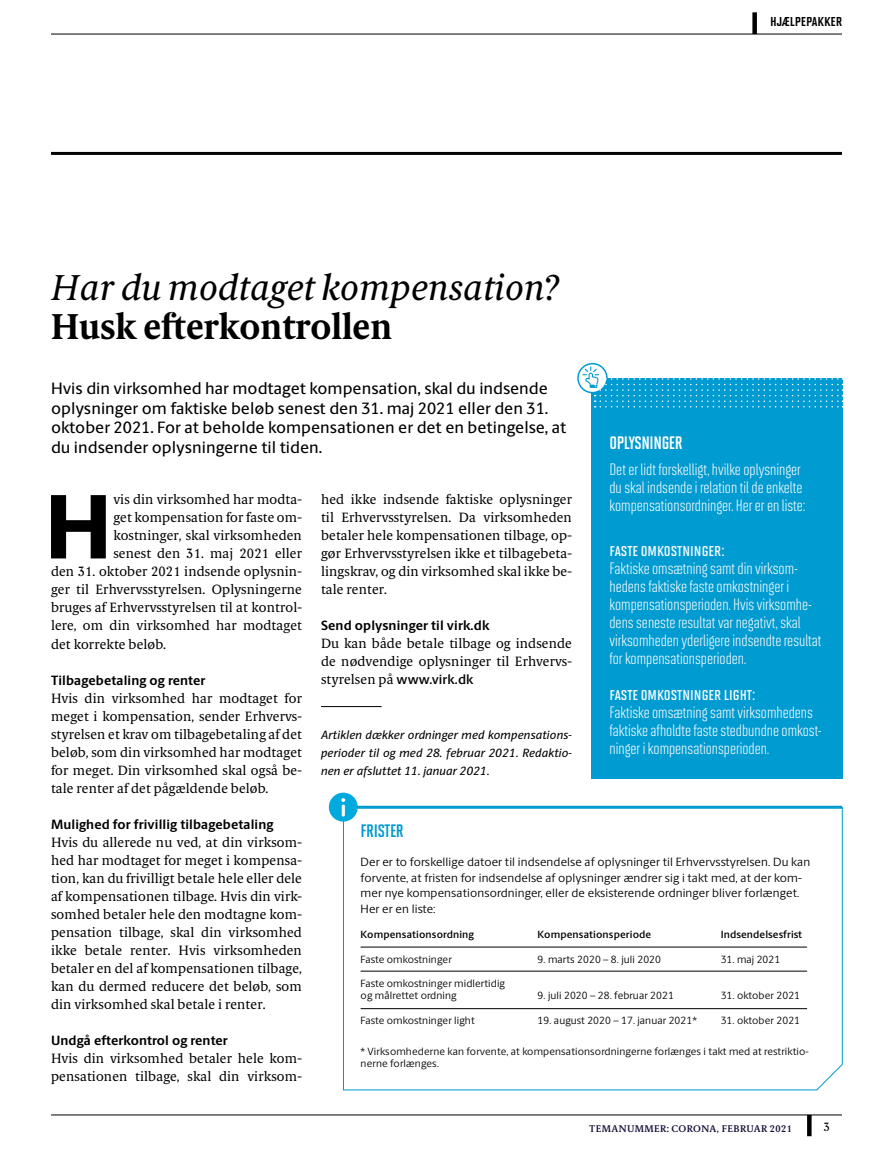
<style>
.page{position:relative;width:893px;height:1149px;background:#fff}
.page>*{position:absolute;margin:0;border:0;box-sizing:border-box;transform-origin:0 0}
.t1{font:800 91.8px "Berling Sans";color:#000}
.t2{font:italic 36px "Berling Serif Text";color:#000}
.t3{font:700 36px "Berling Serif Text";color:#000}
.t4{font:18px "Solano Gothic MVB Bd Cap";letter-spacing:-.02em;color:#fff}
.t5{font:18px "Solano Gothic MVB Bd Cap";letter-spacing:-.02em;color:#009bd0}
.t6{font:16.5px/18px "Solano Gothic MVB";color:#fff}
.t7{font:500 16.5px/19.5px "Berling Sans";color:#000}
.t8{font:16.5px "Solano Gothic MVB Sb SC";color:#fff}
.t9{font:15px "Solano Gothic MVB Bd SC";color:#000}
.t10{font:13.5px/18px "Berling Serif Text";letter-spacing:.01em;color:#000;text-align:justify}
.t11{font:700 13.5px "Berling Sans";letter-spacing:.01em;color:#000}
.t12{font:12px/15.8px "Berling Sans";letter-spacing:.01em;color:#000}
.t13{font:italic 500 12px/18px "Berling Sans";letter-spacing:.01em;color:#000;text-align:justify}
.t14{font:12px "Berling Serif Text";color:#000}
.t15{font:10.5px/12px "Berling Sans";letter-spacing:.01em;color:#000}
.t16{font:600 10.5px "Berling Sans";letter-spacing:.01em;color:#000}
.t17{font:600 9.75px "Berling Serif Text";letter-spacing:.04em;color:#131139}
.s1{font-family:"Berling Sans";font-weight:600}
</style>
<div class="page">
<hr style="left:51px;top:1114px;width:791px;height:1px;background:#000">
<hr style="left:51px;top:152px;width:791px;height:3px;background:#000">
<div style="left:807px;top:1114px;width:5px;height:21px;background:#000"></div>
<div style="left:752px;top:12px;width:5px;height:22px;background:#000"></div>
<hr style="left:51px;top:34px;width:791px;height:1px;background:#000">
<div style="left:591px;top:378px;width:251px;height:400px;background:#009bd0"></div>
<svg style="left:577px;top:363px;width:266px;height:44px"></svg>
<svg style="left:343px;top:806px;width:500px;height:283px"></svg>
<hr style="left:343px;top:805px;width:499px;height:3px;background:#009bd0">
<div style="left:329px;top:792px;width:29px;height:29px;background:#00aadf;border-radius:50%"></div>
<svg style="left:341px;top:798px;width:4px;height:18px"></svg>
<hr style="left:321px;top:706px;width:61px;height:1px;background:#000">
<hr style="left:361px;top:946px;width:446px;height:1px;background:#000">
<hr style="left:361px;top:970px;width:446px;height:1px;background:#000">
<hr style="left:361px;top:1008px;width:446px;height:1px;background:#000">
<h2 class="t2" style="left:51px;top:265px;width:511px">Har du modtaget kompensation?</h2>
<h2 class="t3" style="left:51px;top:305px;width:343px">Husk efterkontrollen</h2>
<p class="t9" style="left:770px;top:13px;width:74px">HJÆLPEPAKKER</p>
<p class="t7" style="left:51px;top:378px;width:517px">Hvis din virksomhed har modtaget kompensation, skal du indsende oplysninger om faktiske beløb senest den 31. maj 2021 eller den 31. oktober 2021. For at beholde kompensationen er det en betingelse, at du indsender oplysningerne til tiden.</p>
<h1 class="t1" style="left:44px;top:470px;width:69px">H</h1>
<p class="t10" style="left:113px;top:490px;width:190px">vis din virksomhed har modta-</p>
<h3 class="t4" style="left:609px;top:432px;width:75px">OPLYSNINGER</h3>
<p class="t6" style="left:609px;top:460px;width:198px">Det er lidt forskelligt, hvilke oplysninger du skal indsende i relation til de enkelte kompensationsordninger. Her er en liste:</p>
<p class="t8" style="left:609px;top:540px;width:117px">FASTE OMKOSTNINGER:</p>
<p class="t6" style="left:609px;top:559px;width:213px">Faktiske omsætning samt din virksom&shy;hedens faktiske faste omkostninger i kompensationsperioden. Hvis virksomhe&shy;dens seneste resultat var negativt, skal virksomheden yderligere indsendte resultat for kompensationsperioden.</p>
<p class="t8" style="left:609px;top:685px;width:147px">FASTE OMKOSTNINGER LIGHT:</p>
<p class="t6" style="left:609px;top:703px;width:214px">Faktiske omsætning samt virksomhedens faktiske afholdte faste stedbundne omkost&shy;ninger i kompensationsperioden.</p>
<p class="t10" style="left:321px;top:490px;width:252px">hed ikke indsende faktiske oplysninger til Erhvervsstyrelsen. Da virksomheden betaler hele kompensationen tilbage, op&shy;gør Erhvervsstyrelsen ikke et tilbagebeta&shy;lingskrav, og din virksomhed skal ikke be&shy;tale renter.</p>
<p class="t11" style="left:321px;top:617px;width:170px">Send oplysninger til virk.dk</p>
<p class="t10" style="left:321px;top:634px;width:252px">Du kan både betale tilbage og indsende de nødvendige oplysninger til Erhvervs&shy;styrelsen på <span class="s1">www.virk.dk</span></p>
<p class="t10" style="left:113px;top:508px;width:190px">get kompensation for faste om-</p>
<p class="t10" style="left:113px;top:526px;width:190px">kostninger, skal virksomheden</p>
<p class="t10" style="left:113px;top:544px;width:190px">senest den 31. maj 2021 eller</p>
<p class="t10" style="left:51px;top:562px;width:252px">den 31. oktober 2021 indsende oplysnin-</p>
<p class="t10" style="left:51px;top:580px;width:252px">ger til Erhvervsstyrelsen. Oplysningerne</p>
<p class="t10" style="left:51px;top:598px;width:252px">bruges af Erhvervsstyrelsen til at kontrol-</p>
<p class="t10" style="left:51px;top:616px;width:252px">lere, om din virksomhed har modtaget</p>
<p class="t10" style="left:51px;top:634px;width:117px">det korrekte beløb.</p>
<p class="t11" style="left:51px;top:671px;width:156px">Tilbagebetaling og renter</p>
<p class="t10" style="left:51px;top:688px;width:252px">Hvis din virksomhed har modtaget for meget i kompensation, sender Erhvervs&shy;styrelsen et krav om tilbagebetaling af det beløb, som din virksomhed har modtaget for meget. Din virksomhed skal også be&shy;tale renter af det pågældende beløb.</p>
<p class="t11" style="left:51px;top:815px;width:224px">Mulighed for frivillig tilbagebetaling</p>
<p class="t10" style="left:51px;top:832px;width:252px">Hvis du allerede nu ved, at din virksom&shy;hed har modtaget for meget i kompensa&shy;tion, kan du frivilligt betale hele eller dele af kompensationen tilbage. Hvis din virk&shy;somhed betaler hele den modtagne kom&shy;pensation tilbage, skal din virksomhed ikke betale renter. Hvis virksomheden betaler en del af kompensationen tilbage, kan du dermed reducere det beløb, som din virksomhed skal betale i renter.</p>
<p class="t11" style="left:51px;top:1031px;width:178px">Undgå efterkontrol og renter</p>
<p class="t10" style="left:51px;top:1048px;width:252px">Hvis din virksomhed betaler hele kom&shy;pensationen tilbage, skal din virksom-</p>
<p class="t13" style="left:321px;top:725px;width:252px">Artiklen dækker ordninger med kompensations&shy;perioder til og med 28. februar 2021. Redaktio&shy;nen er afsluttet 11. januar 2021.</p>
<h3 class="t5" style="left:361px;top:820px;width:45px">FRISTER</h3>
<p class="t12" style="left:361px;top:853px;width:451px">Der er to forskellige datoer til indsendelse af oplysninger til Erhvervsstyrelsen. Du kan forvente, at fristen for indsendelse af oplysninger ændrer sig i takt med, at der kom&shy;mer nye kompensationsordninger, eller de eksisterende ordninger bliver forlænget.<br>Her er en liste:</p>
<p class="t16" style="left:361px;top:927px;width:115px">Kompensationsordning</p>
<p class="t16" style="left:538px;top:927px;width:115px">Kompensationsperiode</p>
<p class="t16" style="left:721px;top:927px;width:83px">Indsendelsesfrist</p>
<p class="t15" style="left:361px;top:952px;width:93px">Faste omkostninger</p>
<p class="t15" style="left:538px;top:952px;width:125px">9. marts 2020 – 8. juli 2020</p>
<p class="t15" style="left:721px;top:952px;width:61px">31. maj 2021</p>
<p class="t15" style="left:361px;top:977px;width:146px">Faste omkostninger midlertidig og målrettet ordning</p>
<p class="t15" style="left:538px;top:989px;width:138px">9. juli 2020 – 28. februar 2021</p>
<p class="t15" style="left:721px;top:989px;width:81px">31. oktober 2021</p>
<p class="t15" style="left:361px;top:1014px;width:116px">Faste omkostninger light</p>
<p class="t15" style="left:538px;top:1014px;width:161px">19. august 2020 – 17. januar 2021*</p>
<p class="t15" style="left:721px;top:1014px;width:81px">31. oktober 2021</p>
<p class="t15" style="left:361px;top:1044px;width:450px">* Virksomhederne kan forvente, at kompensationsordningerne forlænges i takt med at restriktio&shy;nerne forlænges.</p>
<p class="t17" style="left:589px;top:1121px;width:205px">TEMANUMMER: CORONA, FEBRUAR 2021</p>
<p class="t14" style="left:823px;top:1119px;width:8px">3</p>
</div>
